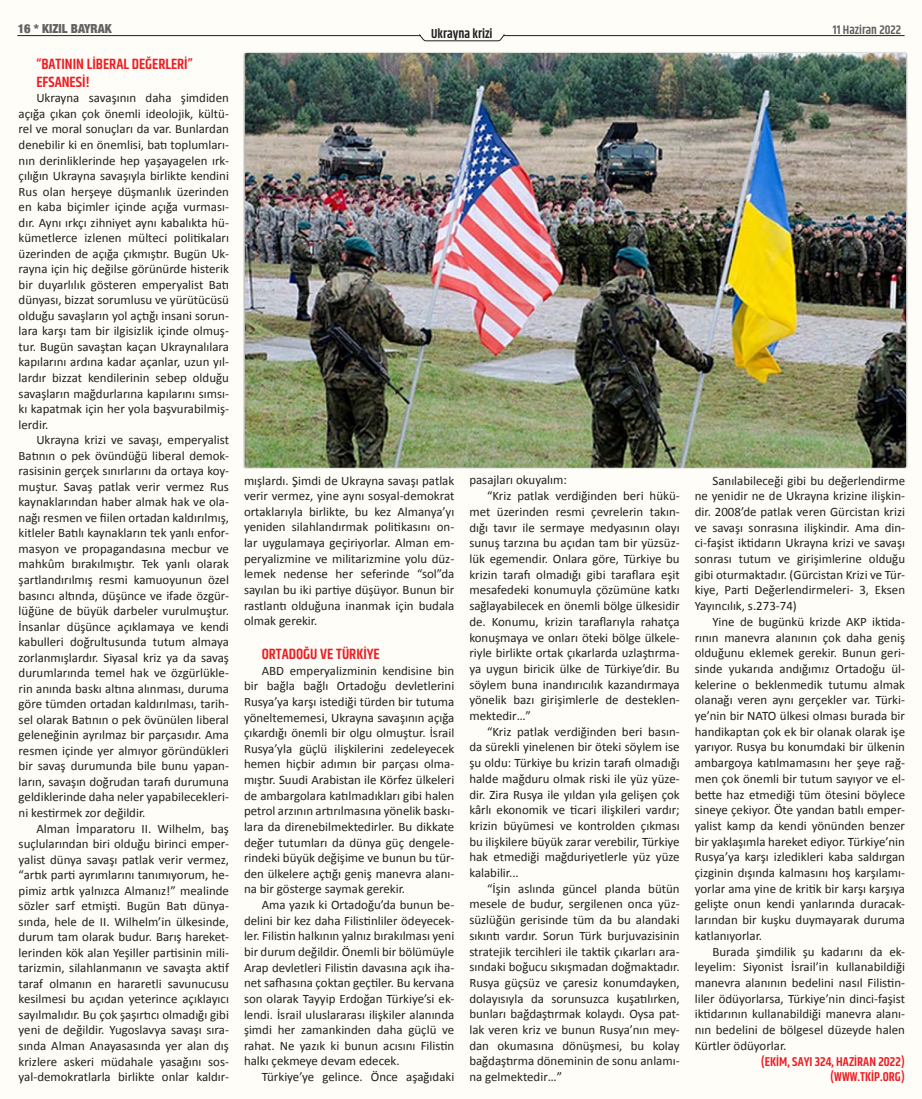
<style>
.page{position:relative;width:922px;height:1099px;background:#fff}
.page>*{position:absolute;margin:0;border:0;box-sizing:border-box;transform-origin:0 0}
.ara_başlık{font:600 15px/18.1px "Khand";color:#ee1d23}
.t1{font:600 13.12px "Khand";color:#231f20}
.t2{font:12.88px/15.5px "Calibri";color:#231f20;text-align:justify}
.alt_imza{font:600 12.88px "Khand";color:#ee1d23}
.t3{font:900 condensed 12.5px "Helvetica Neue";color:#636366}
.t4{font:600 12.5px "Khand";color:#636366}
</style>
<div class="page">
<div style="left:0;top:0;width:921px;height:1098px;background:#fefdf4"></div>
<hr style="left:18px;top:35px;width:402px;height:1px;background:#231f20">
<hr style="left:503px;top:35px;width:400px;height:1px;background:#231f20">
<svg style="left:419px;top:34px;width:85px;height:7px"></svg>
<img style="left:245px;top:53px;width:660px;height:415px">
<p class="t3" style="left:18px;top:18px;width:95px">16 * KIZIL BAYRAK</p>
<p class="t4" style="left:832px;top:22px;width:70px">11 Haziran 2022</p>
<p class="t1" style="left:431px;top:25px;width:63px">Ukrayna krizi</p>
<p class="ara_başlık" style="left:36px;top:56px;width:158px">“BATININ LIBERAL DEĞERLERI”<br>EFSANESI!</p>
<p class="t2" style="left:19px;top:90px;width:212px;text-indent:18px">Ukrayna savaşının daha şimdiden açığa çıkan çok önemli ideolojik, kültü&shy;rel ve moral sonuçları da var. Bunlardan denebilir ki en önemlisi, batı toplumları&shy;nın derinliklerinde hep yaşayagelen ırk&shy;çılığın Ukrayna savaşıyla birlikte kendini Rus olan herşeye düşmanlık üzerinden en kaba biçimler içinde açığa vurması&shy;dır. Aynı ırkçı zihniyet aynı kabalıkta hü&shy;kümetlerce izlenen mülteci politikaları üzerinden de açığa çıkmıştır. Bugün Uk&shy;rayna için hiç değilse görünürde histerik bir duyarlılık gösteren emperyalist Batı dünyası, bizzat sorumlusu ve yürütücüsü olduğu savaşların yol açtığı insani sorun&shy;lara karşı tam bir ilgisizlik içinde olmuş&shy;tur. Bugün savaştan kaçan Ukraynalılara kapılarını ardına kadar açanlar, uzun yıl&shy;lardır bizzat kendilerinin sebep olduğu savaşların mağdurlarına kapılarını sımsı&shy;kı kapatmak için her yola başvurabilmiş&shy;lerdir.</p>
<p class="t2" style="left:19px;top:431px;width:212px;text-indent:18px">Ukrayna krizi ve savaşı, emperyalist Batının o pek övündüğü liberal demok&shy;rasisinin gerçek sınırlarını da ortaya koy&shy;muştur. Savaş patlak verir vermez Rus kaynaklarından haber almak hak ve ola&shy;nağı resmen ve fiilen ortadan kaldırılmış, kitleler Batılı kaynakların tek yanlı enfor&shy;masyon ve propagandasına mecbur ve mahkûm bırakılmıştır. Tek yanlı olarak şartlandırılmış resmi kamuoyunun özel basıncı altında, düşünce ve ifade özgür&shy;lüğüne de büyük darbeler vurulmuştur.<br>İnsanlar düşünce açıklamaya ve kendi kabulleri doğrultusunda tutum almaya zorlanmışlardır. Siyasal kriz ya da savaş durumlarında temel hak ve özgürlükle&shy;rin anında baskı altına alınması, duruma göre tümden ortadan kaldırılması, tarih&shy;sel olarak Batının o pek övünülen liberal geleneğinin ayrılmaz bir parçasıdır. Ama resmen içinde yer almıyor göründükleri bir savaş durumunda bile bunu yapan&shy;ların, savaşın doğrudan tarafı durumuna geldiklerinde daha neler yapabilecekleri&shy;ni kestirmek zor değildir.</p>
<p class="t2" style="left:19px;top:819px;width:212px;text-indent:18px">Alman İmparatoru II. Wilhelm, baş suçlularından biri olduğu birinci emper&shy;yalist dünya savaşı patlak verir vermez, “artık parti ayrımlarını tanımıyorum, he&shy;pimiz artık yalnızca Almanız!” mealinde sözler sarf etmişti. Bugün Batı dünya&shy;sında, hele de II. Wilhelm’in ülkesinde, durum tam olarak budur. Barış hareket&shy;lerinden kök alan Yeşiller partisinin mili&shy;tarizmin, silahlanmanın ve savaşta aktif taraf olmanın en hararetli savunucusu kesilmesi bu açıdan yeterince açıklayıcı sayılmalıdır. Bu çok şaşırtıcı olmadığı gibi yeni de değildir. Yugoslavya savaşı sıra&shy;sında Alman Anayasasında yer alan dış krizlere askeri müdahale yasağını sos&shy;yal-demokratlarla birlikte onlar kaldır-</p>
<p class="t2" style="left:244px;top:472px;width:212px">mışlardı. Şimdi de Ukrayna savaşı patlak verir vermez, yine aynı sosyal-demokrat ortaklarıyla birlikte, bu kez Almanya’yı yeniden silahlandırmak politikasını on&shy;lar uygulamaya geçiriyorlar. Alman em&shy;peryalizmine ve militarizmine yolu düz&shy;lemek nedense her seferinde “sol”da sayılan bu iki partiye düşüyor. Bunun bir rastlantı olduğuna inanmak için budala olmak gerekir.</p>
<p class="ara_başlık" style="left:262px;top:645px;width:119px">ORTADOĞU VE TÜRKIYE</p>
<p class="t2" style="left:244px;top:662px;width:212px;text-indent:18px">ABD emperyalizminin kendisine bin bir bağla bağlı Ortadoğu devletlerini Rusya’ya karşı istediği türden bir tutuma yöneltememesi, Ukrayna savaşının açığa çıkardığı önemli bir olgu olmuştur. İsrail Rusya’yla güçlü ilişkilerini zedeleyecek hemen hiçbir adımın bir parçası olma&shy;mıştır. Suudi Arabistan ile Körfez ülkeleri de ambargolara katılmadıkları gibi halen petrol arzının artırılmasına yönelik baskı&shy;lara da direnebilmektedirler. Bu dikkate değer tutumları da dünya güç dengele&shy;rindeki büyük değişime ve bunun bu tür&shy;den ülkelere açtığı geniş manevra alanı&shy;na bir gösterge saymak gerekir.</p>
<p class="t2" style="left:244px;top:896px;width:212px;text-indent:18px">Ama yazık ki Ortadoğu’da bunun be&shy;delini bir kez daha Filistinliler ödeyecek&shy;ler. Filistin halkının yalnız bırakılması yeni bir durum değildir. Önemli bir bölümüyle Arap devletleri Filistin davasına açık iha&shy;net safhasına çoktan geçtiler. Bu kervana son olarak Tayyip Erdoğan Türkiye’si ek&shy;lendi. İsrail uluslararası ilişkiler alanında şimdi her zamankinden daha güçlü ve rahat. Ne yazık ki bunun acısını Filistin halkı çekmeye devam edecek.</p>
<p class="t2" style="left:262px;top:1068px;width:194px">Türkiye’ye gelince. Önce aşağıdaki</p>
<p class="t2" style="left:469px;top:472px;width:99px">pasajları okuyalım:</p>
<p class="t2" style="left:469px;top:487px;width:212px;text-indent:18px">“Kriz patlak verdiğinden beri hükü&shy;met üzerinden resmi çevrelerin takın&shy;dığı tavır ile sermaye medyasının olayı sunuş tarzına bu açıdan tam bir yüzsüz&shy;lük egemendir. Onlara göre, Türkiye bu krizin tarafı olmadığı gibi taraflara eşit mesafedeki konumuyla çözümüne katkı sağlayabilecek en önemli bölge ülkesidir de. Konumu, krizin taraflarıyla rahatça konuşmaya ve onları öteki bölge ülkele&shy;riyle birlikte ortak çıkarlarda uzlaştırma&shy;ya uygun biricik ülke de Türkiye’dir. Bu söylem buna inandırıcılık kazandırmaya yönelik bazı girişimlerle de desteklen&shy;mektedir…”</p>
<p class="t2" style="left:469px;top:723px;width:212px;text-indent:18px">“Kriz patlak verdiğinden beri basın&shy;da sürekli yinelenen bir öteki söylem ise şu oldu: Türkiye bu krizin tarafı olmadığı halde mağduru olmak riski ile yüz yüze&shy;dir. Zira Rusya ile yıldan yıla gelişen çok kârlı ekonomik ve ticari ilişkileri vardır; krizin büyümesi ve kontrolden çıkması bu ilişkilere büyük zarar verebilir, Türkiye hak etmediği mağduriyetlerle yüz yüze kalabilir...</p>
<p class="t2" style="left:469px;top:880px;width:212px;text-indent:18px">“İşin aslında güncel planda bütün mesele de budur, sergilenen onca yüz&shy;süzlüğün gerisinde tüm da bu alandaki sıkıntı vardır. Sorun Türk burjuvazisinin stratejik tercihleri ile taktik çıkarları ara&shy;sındaki boğucu sıkışmadan doğmaktadır.<br>Rusya güçsüz ve çaresiz konumdayken, dolayısıyla da sorunsuzca kuşatılırken, bunları bağdaştırmak kolaydı. Oysa pat&shy;lak veren kriz ve bunun Rusya’nın mey&shy;dan okumasına dönüşmesi, bu kolay bağdaştırma döneminin de sonu anlamı&shy;na gelmektedir…”</p>
<p class="t2" style="left:694px;top:472px;width:212px;text-indent:18px">Sanılabileceği gibi bu değerlendirme ne yenidir ne de Ukrayna krizine ilişkin&shy;dir. 2008’de patlak veren Gürcistan krizi ve savaşı sonrasına ilişkindir. Ama din&shy;ci-faşist iktidarın Ukrayna krizi ve savaşı sonrası tutum ve girişimlerine olduğu gibi oturmaktadır. (Gürcistan Krizi ve Tür&shy;kiye, Parti Değerlendirmeleri- 3, Eksen Yayıncılık, s.273-74)</p>
<p class="t2" style="left:694px;top:613px;width:212px;text-indent:18px">Yine de bugünkü krizde AKP iktida&shy;rının manevra alanının çok daha geniş olduğunu eklemek gerekir. Bunun geri&shy;sinde yukarıda andığımız Ortadoğu ül&shy;kelerine o beklenmedik tutumu almak olanağı veren aynı gerçekler var. Türki&shy;ye’nin bir NATO ülkesi olması burada bir handikaptan çok ek bir olanak olarak işe yarıyor. Rusya bu konumdaki bir ülkenin ambargoya katılmamasını her şeye rağ&shy;men çok önemli bir tutum sayıyor ve el&shy;bette haz etmediği tüm ötesini böylece sineye çekiyor. Öte yandan batılı emper&shy;yalist kamp da kendi yönünden benzer bir yaklaşımla hareket ediyor. Türkiye’nin Rusya’ya karşı izledikleri kaba saldırgan çizginin dışında kalmasını hoş karşılamı&shy;yorlar ama yine de kritik bir karşı karşıya gelişte onun kendi yanlarında duracak&shy;larından bir kuşku duymayarak duruma katlanıyorlar.</p>
<p class="t2" style="left:694px;top:942px;width:212px;text-indent:18px">Burada şimdilik şu kadarını da ek&shy;leyelim: Siyonist İsrail’in kullanabildiği manevra alanının bedelini nasıl Filistin&shy;liler ödüyorlarsa, Türkiye’nin dinci-faşist iktidarının kullanabildiği manevra alanı&shy;nın bedelini de bölgesel düzeyde halen Kürtler ödüyorlar.</p>
<p class="alt_imza" style="left:760px;top:1052px;width:146px">(EKIM, SAYI 324, HAZIRAN 2022)</p>
<p class="alt_imza" style="left:829px;top:1068px;width:77px">(WWW.TKIP.ORG)</p>
</div>
